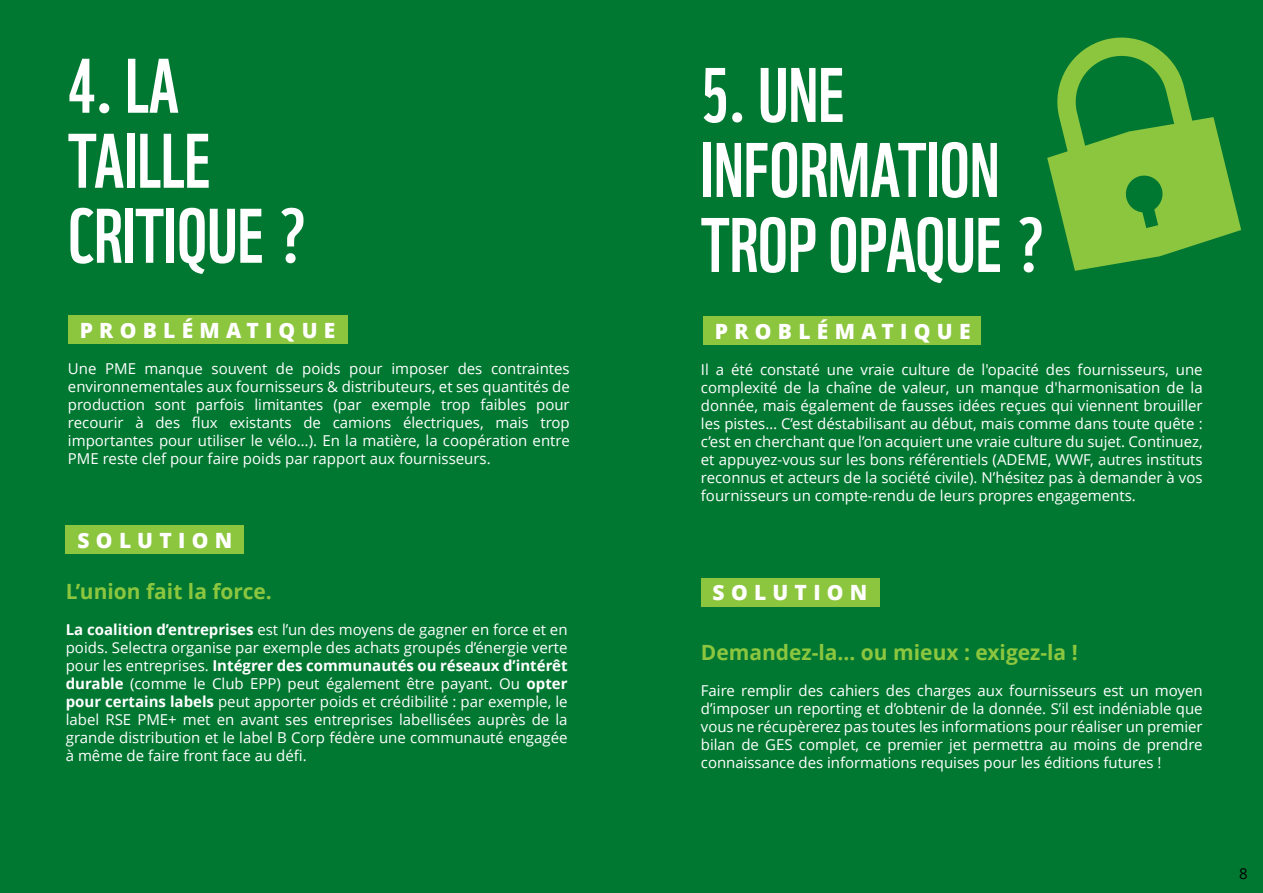
<style>
.page{position:relative;width:1263px;height:893px;background:#007832}
.page>*{position:absolute;margin:0;border:0;box-sizing:border-box;transform-origin:0 0}
.t1{font:75px/75px "WWF";color:#fff}
.t2{font:700 21px "Open Sans";color:#8cc63f}
.t3{font:800 21px "Open Sans";letter-spacing:.3em;color:#fff}
.t4{font:15px/18px "Open Sans";color:#fff;text-align:justify}
.t5{font:15px "Open Sans";color:#000}
.s1{font-weight:700}
</style>
<div class="page">
<svg style="left:1047px;top:37px;width:194px;height:234px;fill:#8cc63f"></svg>
<div style="left:68px;top:316px;width:279px;height:28px;background:#8cc63f"></div>
<div style="left:66px;top:525px;width:178px;height:29px;background:#8cc63f"></div>
<div style="left:703px;top:316px;width:277px;height:29px;background:#8cc63f"></div>
<div style="left:701px;top:578px;width:178px;height:28px;background:#8cc63f"></div>
<h1 class="t1" style="left:68px;top:59px;width:240px">4. LA<br>TAILLE<br>CRITIQUE ?</h1>
<h2 class="t3" style="left:80px;top:322px;width:257px">PROBLÉMATIQUE</h2>
<p class="t4" style="left:68px;top:361px;width:503px">Une PME manque souvent de poids pour imposer des contraintes environnementales aux fournisseurs &amp; distributeurs, et ses quantités de production sont parfois limitantes (par exemple trop faibles pour recourir à des flux existants de camions électriques, mais trop importantes pour utiliser le vélo…). En la matière, la coopération entre PME reste clef pour faire poids par rapport aux fournisseurs.</p>
<h2 class="t3" style="left:78px;top:531px;width:156px">SOLUTION</h2>
<h2 class="t2" style="left:66px;top:583px;width:208px">L’union fait la force.</h2>
<p class="t4" style="left:66px;top:622px;width:503px"><span class="s1">La coalition d’entreprises</span> est l’un des moyens de gagner en force et en poids. Selectra organise par exemple des achats groupés d’énergie verte pour les entreprises. <span class="s1">Intégrer des communautés ou réseaux d’intérêt durable</span> (comme le Club EPP) peut également être payant. Ou <span class="s1">opter pour certains labels</span> peut apporter poids et crédibilité : par exemple, le label RSE PME+ met en avant ses entreprises labellisées auprès de la grande distribution et le label B Corp fédère une communauté engagée à même de faire front face au défi.</p>
<h1 class="t1" style="left:701px;top:68px;width:345px">5. UNE<br>INFORMATION<br>TROP OPAQUE ?</h1>
<h2 class="t3" style="left:715px;top:323px;width:257px">PROBLÉMATIQUE</h2>
<p class="t4" style="left:701px;top:362px;width:503px">Il a été constaté une vraie culture de l'opacité des fournisseurs, une complexité de la chaîne de valeur, un manque d'harmonisation de la donnée, mais également de fausses idées reçues qui viennent brouiller les pistes… C’est déstabilisant au début, mais comme dans toute quête : c’est en cherchant que l’on acquiert une vraie culture du sujet. Continuez, et appuyez-vous sur les bons référentiels (ADEME, WWF, autres instituts reconnus et acteurs de la société civile). N’hésitez pas à demander à vos fournisseurs un compte-rendu de leurs propres engagements.</p>
<h2 class="t3" style="left:713px;top:584px;width:156px">SOLUTION</h2>
<h2 class="t2" style="left:701px;top:644px;width:378px">Demandez-la… ou mieux : exigez-la !</h2>
<p class="t4" style="left:701px;top:683px;width:503px">Faire remplir des cahiers des charges aux fournisseurs est un moyen d’imposer un reporting et d’obtenir de la donnée. S’il est indéniable que vous ne récupèrerez pas toutes les informations pour réaliser un premier bilan de GES complet, ce premier jet permettra au moins de prendre connaissance des informations requises pour les éditions futures !</p>
<p class="t5" style="left:1239px;top:868px;width:10px">8</p>
</div>
